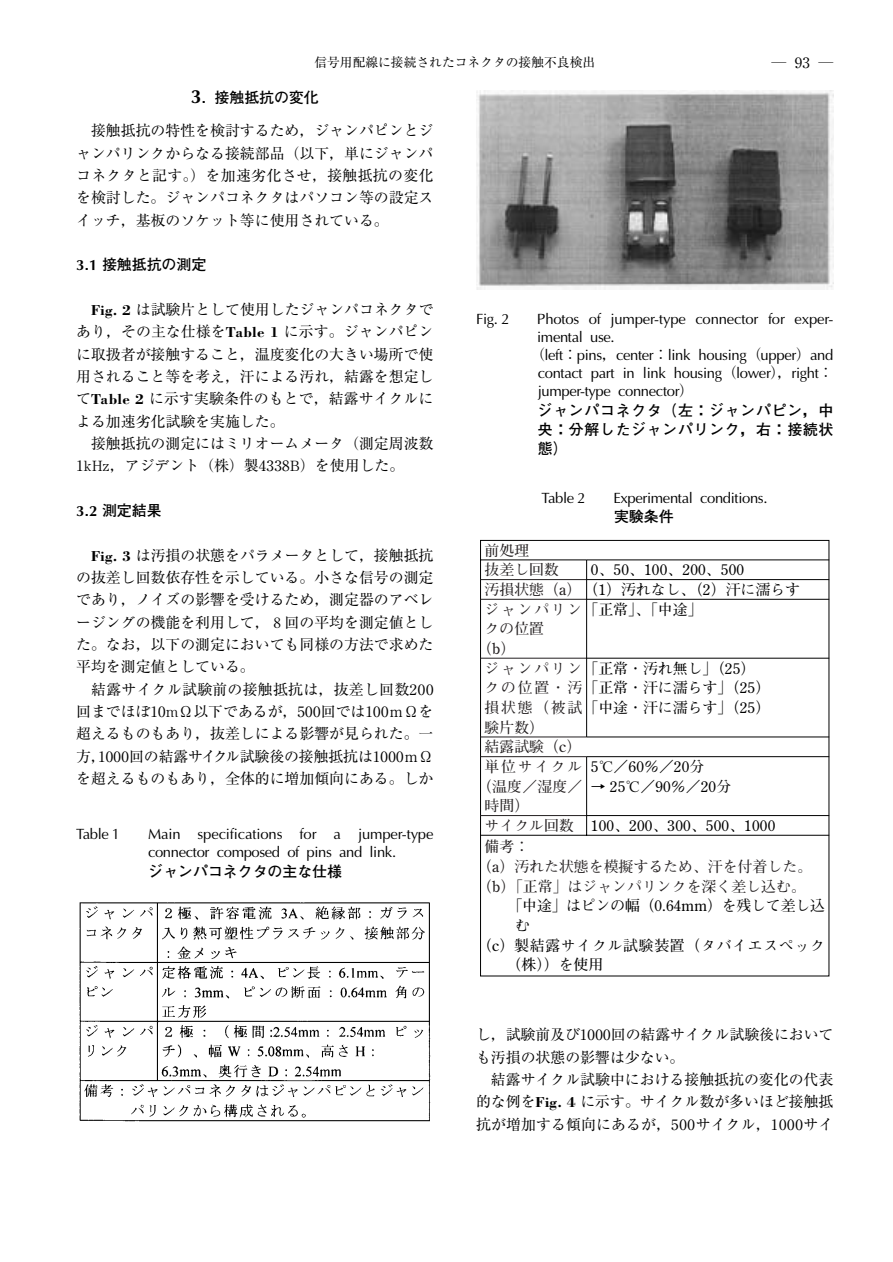
<style>
.page{position:relative;width:893px;height:1262px;background:#fff}
.page>*{position:absolute;margin:0;border:0;box-sizing:border-box;transform-origin:0 0}
.t1{font:14.85px/22.4px "Ryumin";color:#000;text-align:justify}
.t2{font:14.85px/18px "Optima";letter-spacing:-.025em;color:#000}
.t3{font:700 14.85px "Futo Min A101";color:#231f20}
.t4{font:700 14.85px/19.2px "Futo Go B101";color:#000;text-align:justify}
.t5{font:700 14.85px "Futo Min A101";letter-spacing:.025em;color:#000}
.t6{font:700 14.85px "Futo Min A101";color:#000}
.t7{font:700 14.85px "Futo Min A101";letter-spacing:-.01em;color:#000}
.t8{font:700 14.85px "Futo Min A101";letter-spacing:.045em;color:#000}
.t9{font:700 14.85px "Futo Min A101";letter-spacing:.07em;color:#000}
.t10{font:700 14.85px "Futo Min A101";letter-spacing:.115em;color:#000}
.t11{font:12.75px "Ryumin";color:#000}
.s1{font-family:"Optima";font-size:19.2px}
.s2{font-family:"Optima"}
.s3{font-family:"Bodoni";font-weight:700}
.s4{font-family:"Century";font-weight:300}
.s5{font-family:"Ryumin"}
.s6{color:#231f20}
.s7{color:#fff}
</style>
<div class="page">
<img style="left:79px;top:902px;width:352px;height:220px">
<img style="left:476px;top:90px;width:357px;height:199px">
<svg style="left:480px;top:540px;width:349px;height:436px"></svg>
<hr style="left:480px;top:579px;width:106px;height:1px;background:#231f20">
<hr style="left:480px;top:599px;width:106px;height:1px;background:#231f20">
<hr style="left:480px;top:658px;width:106px;height:1px;background:#231f20">
<hr style="left:480px;top:736px;width:106px;height:1px;background:#231f20">
<hr style="left:480px;top:756px;width:106px;height:1px;background:#231f20">
<hr style="left:480px;top:815px;width:106px;height:1px;background:#231f20">
<hr style="left:586px;top:559px;width:243px;height:1px;background:#000">
<hr style="left:586px;top:579px;width:243px;height:1px;background:#000">
<hr style="left:586px;top:599px;width:243px;height:1px;background:#000">
<hr style="left:586px;top:658px;width:243px;height:1px;background:#000">
<hr style="left:586px;top:736px;width:243px;height:1px;background:#000">
<hr style="left:586px;top:756px;width:243px;height:1px;background:#000">
<hr style="left:586px;top:815px;width:243px;height:1px;background:#000">
<hr style="left:586px;top:756px;width:1px;height:79px;background:#000">
<hr style="left:586px;top:560px;width:1px;height:177px;background:#000">
<hr style="left:480px;top:835px;width:349px;height:1px;background:#000">
<p class="t11" style="left:314px;top:57px;width:282px">信号用配線に接続されたコネクタの接触不良検出</p>
<p class="t1" style="left:771px;top:54px;width:63px">―93―</p>
<p class="t4" style="left:191px;top:89px;width:129px"><span class="s1">3</span>. 接触抵抗の変化</p>
<p class="t1" style="left:76px;top:121px;width:359px;text-indent:15px">接触抵抗の特性を検討するため，ジャンパピンとジャンパリンクからなる接続部品（以下，単にジャンパコネクタと記す。）を加速劣化させ，接触抵抗の変化を検討した。ジャンパコネクタはパソコン等の設定スイッチ，基板のソケット等に使用されている。</p>
<p class="t4" style="left:76px;top:257px;width:132px"><span class="s2">3</span>.<span class="s2">1</span> 接触抵抗の測定</p>
<p class="t1" style="left:76px;top:300px;width:359px;text-indent:15px"><span class="s3">Fig. 2</span> は試験片として使用したジャンパコネクタであり，その主な仕様を<span class="s3">Table 1</span> に示す。ジャンパピンに取扱者が接触すること，温度変化の大きい場所で使用されること等を考え，汗による汚れ，結露を想定して<span class="s3">Table 2</span> に示す実験条件のもとで，結露サイクルによる加速劣化試験を実施した。</p>
<p class="t1" style="left:76px;top:434px;width:359px;text-indent:15px">接触抵抗の測定にはミリオームメータ（測定周波数<br>1<span class="s4">kHz</span>，アジデント（株）製4338<span class="s4">B</span>）を使用した。</p>
<p class="t4" style="left:76px;top:502px;width:87px"><span class="s2">3</span>.<span class="s2">2</span> 測定結果</p>
<p class="t1" style="left:76px;top:546px;width:359px;text-indent:15px"><span class="s3">Fig. 3</span> は汚損の状態をパラメータとして，接触抵抗の抜差し回数依存性を示している。小さな信号の測定であり，ノイズの影響を受けるため，測定器のアベレージングの機能を利用して，８回の平均を測定値とした。なお，以下の測定においても同様の方法で求めた平均を測定値としている。</p>
<p class="t1" style="left:76px;top:679px;width:359px;text-indent:15px">結露サイクル試験前の接触抵抗は，抜差し回数200回までほぼ10<span class="s4">m</span>Ω以下であるが，500回では100ｍΩを超えるものもあり，抜差しによる影響が見られた。一方，1000回の結露サイクル試験後の接触抵抗は1000ｍΩを超えるものもあり，全体的に増加傾向にある。しか</p>
<p class="t2" style="left:476px;top:311px;width:35px">Fig. 2</p>
<p class="t2" style="left:537px;top:311px;width:298px">Photos of jumper-type connector for exper-</p>
<p class="t2" style="left:537px;top:330px;width:79px">imental use.</p>
<p class="t2" style="left:530px;top:348px;width:304px"><span class="s5">（</span>left<span class="s5">：</span>pins<span class="s5">，</span>center<span class="s5">：</span>link housing<span class="s5">（</span>upper<span class="s5">）</span>and</p>
<p class="t2" style="left:537px;top:366px;width:297px">contact part in link housing<span class="s5">（</span>lower<span class="s5">），</span>right<span class="s5">：</span></p>
<p class="t2" style="left:537px;top:384px;width:158px">jumper-type connector<span class="s5">）</span></p>
<p class="t4" style="left:537px;top:402px;width:297px">ジャンパコネクタ（左：ジャンパピン，中央：分解したジャンパリンク，右：接続状態）</p>
<p class="t2" style="left:541px;top:490px;width:45px">Table 2</p>
<p class="t2" style="left:613px;top:490px;width:155px">Experimental conditions.</p>
<p class="t4" style="left:614px;top:508px;width:61px">実験条件</p>
<p class="t3" style="left:484px;top:545px;width:46px">前処理</p>
<p class="t3" style="left:484px;top:564px;width:76px">抜差し回数</p>
<p class="t6" style="left:484px;top:584px;width:317px"><span class="s6">汚損状態（a）</span>（1）汚れなし、（2）汗に濡らす</p>
<p class="t10" style="left:484px;top:604px;width:219px"><span class="s6">ジャンパリン</span>「正常」、「中途」</p>
<p class="t3" style="left:484px;top:623px;width:61px">クの位置</p>
<p class="t3" style="left:477px;top:643px;width:40px">（b）</p>
<p class="t9" style="left:484px;top:663px;width:272px"><span class="s6">ジャンパリン</span>「正常・汚れ無し」（25）</p>
<p class="t6" style="left:484px;top:682px;width:287px"><span class="s6">クの位置・汚</span>「正常・汗に濡らす」（25）</p>
<p class="t6" style="left:484px;top:702px;width:287px"><span class="s6">損状態（被試</span>「中途・汗に濡らす」（25）</p>
<p class="t3" style="left:484px;top:722px;width:61px">験片数）</p>
<p class="t3" style="left:484px;top:741px;width:98px">結露試験（c）</p>
<p class="t3" style="left:484px;top:761px;width:99px">単位サイクル</p>
<p class="t3" style="left:477px;top:781px;width:107px">（温度／湿度／</p>
<p class="t3" style="left:484px;top:800px;width:46px">時間）</p>
<p class="t3" style="left:484px;top:820px;width:91px">サイクル回数</p>
<p class="t3" style="left:484px;top:841px;width:46px">備考：</p>
<p class="t3" style="left:477px;top:861px;width:336px">（a）汚れた状態を模擬するため、汗を付着した。</p>
<p class="t3" style="left:477px;top:881px;width:330px">（b）「正常」はジャンパリンクを深く差し込む。</p>
<p class="t7" style="left:477px;top:900px;width:349px"><span class="s7">（b）</span>「中途」はピンの幅（0.64mm）を残して差し込</p>
<p class="t5" style="left:515px;top:920px;width:16px">む</p>
<p class="t8" style="left:477px;top:940px;width:349px">（c）製結露サイクル試験装置（タバイエスペック</p>
<p class="t5" style="left:506px;top:959px;width:98px">（株））を使用</p>
<p class="t5" style="left:591px;top:564px;width:154px">0、50、100、200、500</p>
<p class="t5" style="left:591px;top:761px;width:115px">5℃／60％／20分</p>
<p class="t5" style="left:591px;top:781px;width:142px">→ 25℃／90％／20分</p>
<p class="t5" style="left:591px;top:820px;width:186px">100、200、300、500、1000</p>
<p class="t2" style="left:76px;top:826px;width:45px">Table 1</p>
<p class="t2" style="left:148px;top:826px;width:287px">Main specifications for a jumper-type connector composed of pins and link.</p>
<p class="t4" style="left:148px;top:863px;width:195px">ジャンパコネクタの主な仕様</p>
<p class="t1" style="left:476px;top:1025px;width:359px">し，試験前及び1000回の結露サイクル試験後においても汚損の状態の影響は少ない。</p>
<p class="t1" style="left:476px;top:1070px;width:359px;text-indent:15px">結露サイクル試験中における接触抵抗の変化の代表的な例を<span class="s3">Fig. 4</span> に示す。サイクル数が多いほど接触抵抗が増加する傾向にあるが，500サイクル，1000サイ</p>
</div>
